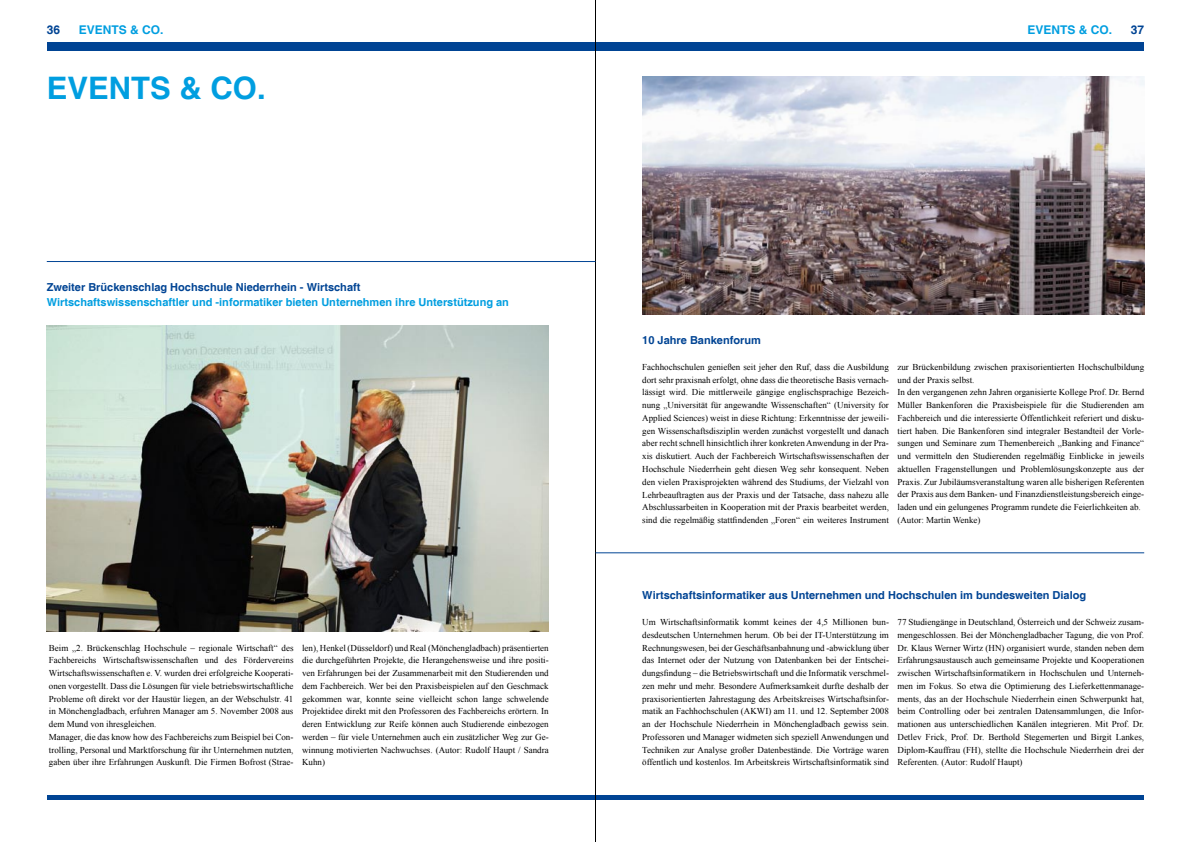
<style>
.page{position:relative;width:1191px;height:842px;background:#fff}
.page>*{position:absolute;margin:0;border:0;box-sizing:border-box;transform-origin:0 0}
.t1{font:700 31px "Helvetica";color:#009ee0}
.t2{font:700 12px "Helvetica";color:#009ee0}
.t3{font:700 12px "Helvetica";color:#004494}
.t4{font:700 11px "Helvetica";color:#004494}
.t5{font:700 11px "Helvetica";color:#009ee0}
.t6{font:9px/12.8px "Times New Roman";color:#000;text-align:justify}
</style>
<div class="page">
<div style="left:47px;top:43px;width:548px;height:8px;background:#004494"></div>
<hr style="left:47px;top:795px;width:548px;height:4px;background:#004494">
<div style="left:595px;top:43px;width:549px;height:8px;background:#004494"></div>
<hr style="left:595px;top:795px;width:549px;height:4px;background:#004494">
<hr style="left:595px;top:0;width:1px;height:842px;background:#000">
<img style="left:47px;top:325px;width:502px;height:306px">
<hr style="left:595px;top:553px;width:549px;height:1px;background:#004494">
<hr style="left:47px;top:261px;width:548px;height:1px;background:#004494">
<img style="left:642px;top:77px;width:502px;height:238px">
<h2 class="t3" style="left:47px;top:23px;width:15px">36</h2>
<h2 class="t2" style="left:79px;top:23px;width:86px">EVENTS &amp; CO.</h2>
<h2 class="t2" style="left:1027px;top:23px;width:86px">EVENTS &amp; CO.</h2>
<h2 class="t3" style="left:1130px;top:23px;width:15px">37</h2>
<h1 class="t1" style="left:47px;top:69px;width:220px">EVENTS &amp; CO.</h1>
<p class="t4" style="left:47px;top:280px;width:315px">Zweiter Brückenschlag Hochschule Niederrhein - Wirtschaft</p>
<p class="t5" style="left:47px;top:295px;width:464px">Wirtschaftswissenschaftler und -informatiker bieten Unternehmen ihre Unterstützung an</p>
<p class="t6" style="left:49px;top:641px;width:246px;text-align:left">Beim „2. Brückenschlag Hochschule – regionale Wirtschaft“ des Fachbereichs Wirtschaftswissenschaften und des Fördervereins Wirtschaftswissenschaften e. V. wurden drei erfolgreiche Kooperati&shy;onen vorgestellt. Dass die Lösungen für viele betriebswirtschaftliche Probleme oft direkt vor der Haustür liegen, an der Webschulstr. 41 in Mönchengladbach, erfuhren Manager am 5. November 2008 aus dem Mund von ihresgleichen.<br>Manager, die das know how des Fachbereichs zum Beispiel bei Con&shy;trolling, Personal und Marktforschung für ihr Unternehmen nutzten, gaben über ihre Erfahrungen Auskunft. Die Firmen Bofrost (Strae-</p>
<p class="t6" style="left:302px;top:641px;width:248px">len), Henkel (Düsseldorf) und Real (Mönchengladbach) präsentierten die durchgeführten Projekte, die Herangehensweise und ihre positi&shy;ven Erfahrungen bei der Zusammenarbeit mit den Studierenden und dem Fachbereich. Wer bei den Praxisbeispielen auf den Geschmack gekommen war, konnte seine vielleicht schon lange schwelende Projektidee direkt mit den Professoren des Fachbereichs erörtern. In deren Entwicklung zur Reife können auch Studierende einbezogen werden – für viele Unternehmen auch ein zusätzlicher Weg zur Ge&shy;winnung motivierten Nachwuchses. (Autor: Rudolf Haupt / Sandra Kuhn)</p>
<p class="t4" style="left:642px;top:333px;width:120px">10 Jahre Bankenforum</p>
<p class="t6" style="left:642px;top:360px;width:248px">Fachhochschulen genießen seit jeher den Ruf, dass die Ausbildung dort sehr praxisnah erfolgt, ohne dass die theoretische Basis vernach&shy;lässigt wird. Die mittlerweile gängige englischsprachige Bezeich&shy;nung „Universität für angewandte Wissenschaften“ (University for Applied Sciences) weist in diese Richtung: Erkenntnisse der jeweili&shy;gen Wissenschaftsdisziplin werden zunächst vorgestellt und danach aber recht schnell hinsichtlich ihrer konkreten Anwendung in der Pra&shy;xis diskutiert. Auch der Fachbereich Wirtschaftswissenschaften der Hochschule Niederrhein geht diesen Weg sehr konsequent. Neben den vielen Praxisprojekten während des Studiums, der Vielzahl von Lehrbeauftragten aus der Praxis und der Tatsache, dass nahezu alle Abschlussarbeiten in Kooperation mit der Praxis bearbeitet werden, sind die regelmäßig stattfindenden „Foren“ ein weiteres Instrument</p>
<p class="t6" style="left:897px;top:360px;width:248px;text-align:left">zur Brückenbildung zwischen praxisorientierten Hochschulbildung und der Praxis selbst.<br>In den vergangenen zehn Jahren organisierte Kollege Prof. Dr. Bernd Müller Bankenforen die Praxisbeispiele für die Studierenden am Fachbereich und die interessierte Öffentlichkeit referiert und disku&shy;tiert haben. Die Bankenforen sind integraler Bestandteil der Vorle&shy;sungen und Seminare zum Themenbereich „Banking and Finance“ und vermitteln den Studierenden regelmäßig Einblicke in jeweils aktuellen Fragenstellungen und Problemlösungskonzepte aus der Praxis. Zur Jubiläumsveranstaltung waren alle bisherigen Referenten der Praxis aus dem Banken- und Finanzdienstleistungsbereich einge&shy;laden und ein gelungenes Programm rundete die Feierlichkeiten ab. (Autor: Martin Wenke)</p>
<p class="t4" style="left:642px;top:588px;width:445px">Wirtschaftsinformatiker aus Unternehmen und Hochschulen im bundesweiten Dialog</p>
<p class="t6" style="left:642px;top:615px;width:248px">Um Wirtschaftsinformatik kommt keines der 4,5 Millionen bun&shy;desdeutschen Unternehmen herum. Ob bei der IT-Unterstützung im Rechnungswesen, bei der Geschäftsanbahnung und -abwicklung über das Internet oder der Nutzung von Datenbanken bei der Entschei&shy;dungsfindung – die Betriebswirtschaft und die Informatik verschmel&shy;zen mehr und mehr. Besondere Aufmerksamkeit durfte deshalb der praxisorientierten Jahrestagung des Arbeitskreises Wirtschaftsinfor&shy;matik an Fachhochschulen (AKWI) am 11. und 12. September 2008 an der Hochschule Niederrhein in Mönchengladbach gewiss sein.<br>Professoren und Manager widmeten sich speziell Anwendungen und Techniken zur Analyse großer Datenbestände. Die Vorträge waren öffentlich und kostenlos. Im Arbeitskreis Wirtschaftsinformatik sind</p>
<p class="t6" style="left:897px;top:615px;width:248px">77 Studiengänge in Deutschland, Österreich und der Schweiz zusam&shy;mengeschlossen. Bei der Mönchengladbacher Tagung, die von Prof.<br>Dr. Klaus Werner Wirtz (HN) organisiert wurde, standen neben dem Erfahrungsaustausch auch gemeinsame Projekte und Kooperationen zwischen Wirtschaftsinformatikern in Hochschulen und Unterneh&shy;men im Fokus. So etwa die Optimierung des Lieferkettenmanage&shy;ments, das an der Hochschule Niederrhein einen Schwerpunkt hat, beim Controlling oder bei zentralen Datensammlungen, die Infor&shy;mationen aus unterschiedlichen Kanälen integrieren. Mit Prof. Dr.<br>Detlev Frick, Prof. Dr. Berthold Stegemerten und Birgit Lankes, Diplom-Kauffrau (FH), stellte die Hochschule Niederrhein drei der Referenten. (Autor: Rudolf Haupt)</p>
</div>
